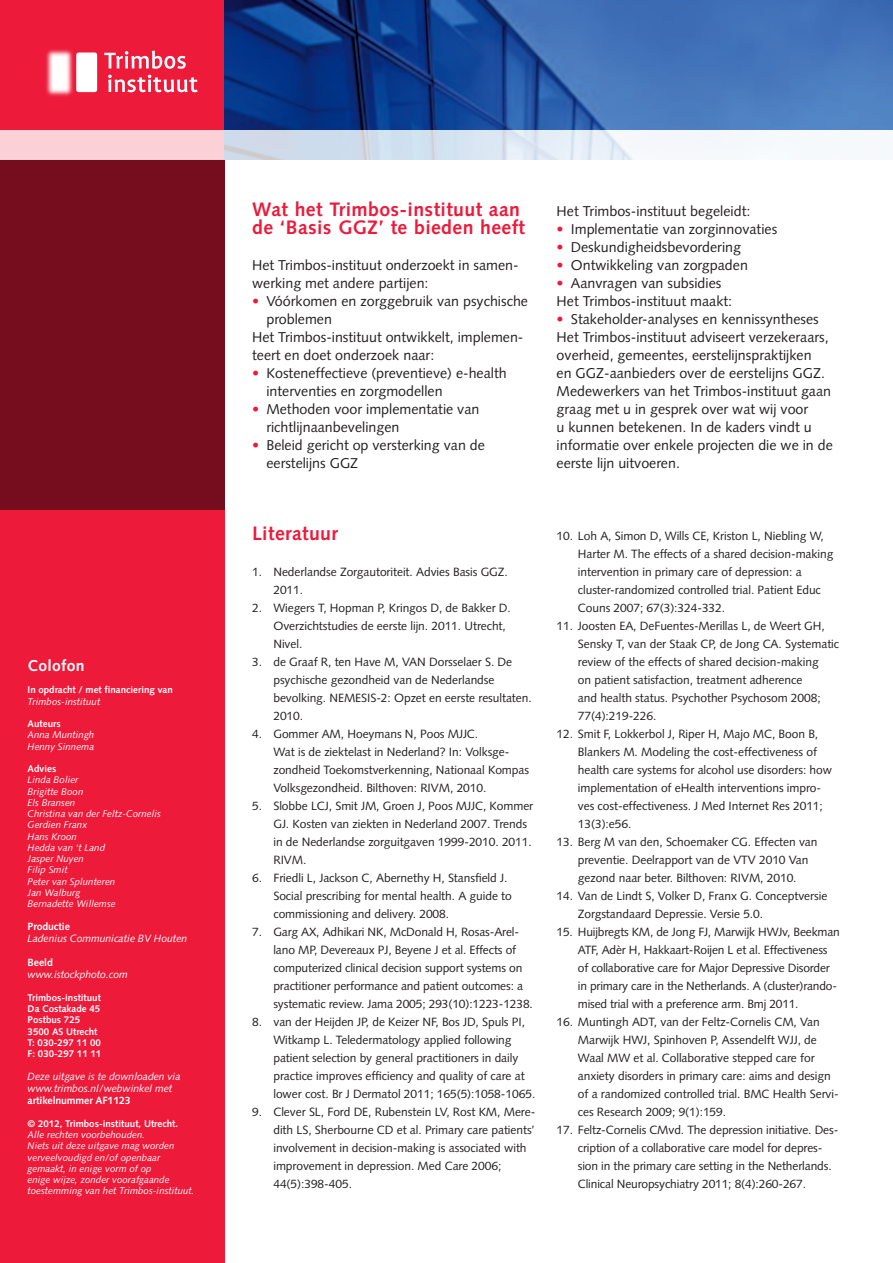
<style>
.page{position:relative;width:893px;height:1263px;background:#fff}
.page>*{position:absolute;margin:0;border:0;box-sizing:border-box;transform-origin:0 0}
._01-kop_1{font:700 19.5px/18px "Syntax LT Std";letter-spacing:.02em;color:#ed1a3a}
.t1{font:700 15.75px "Syntax LT Std";letter-spacing:.02em;color:#fff}
._03-brood{font:14.25px/18px "Syntax LT Std";color:#231f20}
._03-brood-2{font:12px/18px "Syntax LT Std";letter-spacing:-.005em;color:#231f20}
.colofon{font:italic 10.5px/12px "Syntax LT Std";letter-spacing:-.01em;color:#fff}
.colofon-2{font:700 10.5px "Syntax LT Std";letter-spacing:-.01em;color:#fff}
.t2{font:italic 9.75px/11.2px "Syntax LT Std";color:#fff}
.t3{font:700 9.75px/11.2px "Syntax LT Std";color:#fff}
.s1{font-weight:700;font-style:normal}
.s2{color:#ed1a3a}
</style>
<div class="page">
<div style="left:0;top:0;width:225px;height:1263px;background:#ed1a3a"></div>
<div style="left:0;top:159px;width:225px;height:351px;background:#760d1e"></div>
<svg style="left:0;top:130px;width:744px;height:29px"></svg>
<svg style="left:225px;top:0;width:668px;height:130px;background:#2b5aa3"></svg>
<svg style="left:108px;top:51px;width:78px;height:18px"></svg>
<svg style="left:108px;top:75px;width:90px;height:17px"></svg>
<img style="left:46px;top:49px;width:62px;height:47px">
<p class="t1" style="left:28px;top:656px;width:59px">Colofon</p>
<p class="t3" style="left:28px;top:684px;width:147px">In opdracht / met financiering van</p>
<p class="t2" style="left:28px;top:696px;width:74px">Trimbos-instituut</p>
<p class="t3" style="left:28px;top:718px;width:35px">Auteurs</p>
<p class="t2" style="left:28px;top:729px;width:68px">Anna Muntingh</p>
<p class="t2" style="left:28px;top:741px;width:68px">Henny Sinnema</p>
<p class="t3" style="left:28px;top:763px;width:30px">Advies</p>
<p class="t2" style="left:28px;top:774px;width:52px">Linda Bolier</p>
<p class="t2" style="left:28px;top:786px;width:57px">Brigitte Boon</p>
<p class="t2" style="left:28px;top:797px;width:49px">Els Bransen</p>
<p class="t2" style="left:28px;top:808px;width:135px">Christina van der Feltz-Cornelis</p>
<p class="t2" style="left:28px;top:819px;width:61px">Gerdien Franx</p>
<p class="t2" style="left:28px;top:831px;width:51px">Hans Kroon</p>
<p class="t2" style="left:28px;top:842px;width:79px">Hedda van ‘t Land</p>
<p class="t2" style="left:28px;top:853px;width:58px">Jasper Nuyen</p>
<p class="t2" style="left:28px;top:864px;width:42px">Filip Smit</p>
<p class="t2" style="left:28px;top:876px;width:89px">Peter van Splunteren</p>
<p class="t2" style="left:28px;top:887px;width:54px">Jan Walburg</p>
<p class="t2" style="left:28px;top:898px;width:90px">Bernadette Willemse</p>
<p class="colofon-2" style="left:28px;top:921px;width:44px">Productie</p>
<p class="colofon" style="left:28px;top:933px;width:161px">Ladenius Communicatie BV Houten</p>
<p class="colofon-2" style="left:28px;top:957px;width:27px">Beeld</p>
<p class="colofon" style="left:28px;top:969px;width:102px">www.istockphoto.com</p>
<p class="t3" style="left:28px;top:992px;width:75px">Trimbos-instituut</p>
<p class="t3" style="left:28px;top:1003px;width:74px">Da Costakade 45</p>
<p class="t3" style="left:28px;top:1014px;width:54px">Postbus 725</p>
<p class="t3" style="left:28px;top:1026px;width:71px">3500 AS Utrecht</p>
<p class="t3" style="left:28px;top:1037px;width:75px">T: 030-297 11 00<br>F: 030-297 11 11</p>
<p class="colofon" style="left:28px;top:1071px;width:155px">Deze uitgave is te downloaden via www.trimbos.nl/webwinkel met <span class="s1">artikelnummer AF1123</span></p>
<p class="t3" style="left:28px;top:1118px;width:152px">© 2012, Trimbos-instituut, Utrecht.</p>
<p class="t2" style="left:28px;top:1129px;width:168px">Alle rechten voorbehouden.<br>Niets uit deze uitgave mag worden verveelvoudigd en/of openbaar gemaakt, in enige vorm of op<br>enige wijze, zonder voorafgaande toestemming van het Trimbos-instituut.</p>
<p class="_01-kop_1" style="left:252px;top:200px;width:274px">Wat het Trimbos-instituut aan de ‘Basis GGZ’ te bieden heeft</p>
<p class="_03-brood" style="left:252px;top:256px;width:268px">Het Trimbos-instituut onderzoekt in samen&shy;werking met andere partijen:</p>
<p class="_03-brood" style="left:266px;top:292px;width:263px;text-indent:-14px"><span class="s2">•</span> Vóórkomen en zorggebruik van psychische problemen</p>
<p class="_03-brood" style="left:252px;top:328px;width:273px">Het Trimbos-instituut ontwikkelt, implemen&shy;teert en doet onderzoek naar:</p>
<p class="_03-brood" style="left:266px;top:364px;width:242px;text-indent:-14px"><span class="s2">•</span> Kosteneffectieve (preventieve) e-health interventies en zorgmodellen</p>
<p class="_03-brood" style="left:266px;top:400px;width:215px;text-indent:-14px"><span class="s2">•</span> Methoden voor implementatie van richtlijnaanbevelingen</p>
<p class="_03-brood" style="left:266px;top:436px;width:220px;text-indent:-14px"><span class="s2">•</span> Beleid gericht op versterking van de eerstelijns GGZ</p>
<p class="_01-kop_1" style="left:252px;top:524px;width:87px">Literatuur</p>
<p class="_03-brood-2" style="left:273px;top:562px;width:236px;text-indent:-21px">1. Nederlandse Zorgautoriteit. Advies Basis GGZ.<br>2011.</p>
<p class="_03-brood-2" style="left:273px;top:598px;width:239px;text-indent:-21px">2. Wiegers T, Hopman P, Kringos D, de Bakker D.<br>Overzichtstudies de eerste lijn. 2011. Utrecht,<br>Nivel.</p>
<p class="_03-brood-2" style="left:273px;top:652px;width:260px;text-indent:-21px">3. de Graaf R, ten Have M, VAN Dorsselaer S. De psychische gezondheid van de Nederlandse bevolking. NEMESIS-2: Opzet en eerste resultaten.<br>2010.</p>
<p class="_03-brood-2" style="left:273px;top:724px;width:257px;text-indent:-21px">4. Gommer AM, Hoeymans N, Poos MJJC.<br>Wat is de ziektelast in Nederland? In: Volksge&shy;zondheid Toekomstverkenning, Nationaal Kompas Volksgezondheid. Bilthoven: RIVM, 2010.</p>
<p class="_03-brood-2" style="left:273px;top:796px;width:261px;text-indent:-21px">5. Slobbe LCJ, Smit JM, Groen J, Poos MJJC, Kommer GJ. Kosten van ziekten in Nederland 2007. Trends in de Nederlandse zorguitgaven 1999-2010. 2011.<br>RIVM.</p>
<p class="_03-brood-2" style="left:273px;top:868px;width:240px;text-indent:-21px">6. Friedli L, Jackson C, Abernethy H, Stansfield J.<br>Social prescribing for mental health. A guide to commissioning and delivery. 2008.</p>
<p class="_03-brood-2" style="left:273px;top:922px;width:261px;text-indent:-21px">7. Garg AX, Adhikari NK, McDonald H, Rosas-Arel&shy;lano MP, Devereaux PJ, Beyene J et al. Effects of computerized clinical decision support systems on practitioner performance and patient outcomes: a systematic review. Jama 2005; 293(10):1223-1238.</p>
<p class="_03-brood-2" style="left:273px;top:1012px;width:263px;text-indent:-21px">8. van der Heijden JP, de Keizer NF, Bos JD, Spuls PI, Witkamp L. Teledermatology applied following patient selection by general practitioners in daily practice improves efficiency and quality of care at lower cost. Br J Dermatol 2011; 165(5):1058-1065.</p>
<p class="_03-brood-2" style="left:273px;top:1102px;width:263px;text-indent:-21px">9. Clever SL, Ford DE, Rubenstein LV, Rost KM, Mere&shy;dith LS, Sherbourne CD et al. Primary care patients’ involvement in decision-making is associated with improvement in depression. Med Care 2006; 44(5):398-405.</p>
<p class="_03-brood" style="left:557px;top:202px;width:195px">Het Trimbos-instituut begeleidt:</p>
<p class="_03-brood" style="left:557px;top:220px;width:222px"><span class="s2">•</span> Implementatie van zorginnovaties</p>
<p class="_03-brood" style="left:557px;top:238px;width:186px"><span class="s2">•</span> Deskundigheidsbevordering</p>
<p class="_03-brood" style="left:557px;top:256px;width:193px"><span class="s2">•</span> Ontwikkeling van zorgpaden</p>
<p class="_03-brood" style="left:557px;top:274px;width:166px"><span class="s2">•</span> Aanvragen van subsidies</p>
<p class="_03-brood" style="left:557px;top:292px;width:177px">Het Trimbos-instituut maakt:</p>
<p class="_03-brood" style="left:557px;top:310px;width:264px"><span class="s2">•</span> Stakeholder-analyses en kennissyntheses</p>
<p class="_03-brood" style="left:557px;top:328px;width:278px">Het Trimbos-instituut adviseert verzekeraars, overheid, gemeentes, eerstelijnspraktijken<br>en GGZ-aanbieders over de eerstelijns GGZ.<br>Medewerkers van het Trimbos-instituut gaan graag met u in gesprek over wat wij voor<br>u kunnen betekenen. In de kaders vindt u informatie over enkele projecten die we in de eerste lijn uitvoeren.</p>
<p class="_03-brood-2" style="left:578px;top:526px;width:257px;text-indent:-21px">10. Loh A, Simon D, Wills CE, Kriston L, Niebling W, Harter M. The effects of a shared decision-making intervention in primary care of depression: a cluster-randomized controlled trial. Patient Educ Couns 2007; 67(3):324-332.</p>
<p class="_03-brood-2" style="left:578px;top:616px;width:263px;text-indent:-21px">11. Joosten EA, DeFuentes-Merillas L, de Weert GH, Sensky T, van der Staak CP, de Jong CA. Systematic review of the effects of shared decision-making<br>on patient satisfaction, treatment adherence<br>and health status. Psychother Psychosom 2008; 77(4):219-226.</p>
<p class="_03-brood-2" style="left:578px;top:724px;width:256px;text-indent:-21px">12. Smit F, Lokkerbol J, Riper H, Majo MC, Boon B, Blankers M. Modeling the cost-effectiveness of health care systems for alcohol use disorders: how implementation of eHealth interventions impro&shy;ves cost-effectiveness. J Med Internet Res 2011; 13(3):e56.</p>
<p class="_03-brood-2" style="left:578px;top:832px;width:241px;text-indent:-21px">13. Berg M van den, Schoemaker CG. Effecten van preventie. Deelrapport van de VTV 2010 Van gezond naar beter. Bilthoven: RIVM, 2010.</p>
<p class="_03-brood-2" style="left:578px;top:886px;width:251px;text-indent:-21px">14. Van de Lindt S, Volker D, Franx G. Conceptversie<br>Zorgstandaard Depressie. Versie 5.0.</p>
<p class="_03-brood-2" style="left:578px;top:922px;width:263px;text-indent:-21px">15. Huijbregts KM, de Jong FJ, Marwijk HWJv, Beekman ATF, Adèr H, Hakkaart-Roijen L et al. Effectiveness of collaborative care for Major Depressive Disorder in primary care in the Netherlands. A (cluster)rando&shy;mised trial with a preference arm. Bmj 2011.</p>
<p class="_03-brood-2" style="left:578px;top:1012px;width:262px;text-indent:-21px">16. Muntingh ADT, van der Feltz-Cornelis CM, Van Marwijk HWJ, Spinhoven P, Assendelft WJJ, de Waal MW et al. Collaborative stepped care for anxiety disorders in primary care: aims and design of a randomized controlled trial. BMC Health Servi&shy;ces Research 2009; 9(1):159.</p>
<p class="_03-brood-2" style="left:578px;top:1120px;width:262px;text-indent:-21px">17. Feltz-Cornelis CMvd. The depression initiative. Des&shy;cription of a collaborative care model for depres&shy;sion in the primary care setting in the Netherlands.<br>Clinical Neuropsychiatry 2011; 8(4):260-267.</p>
</div>
